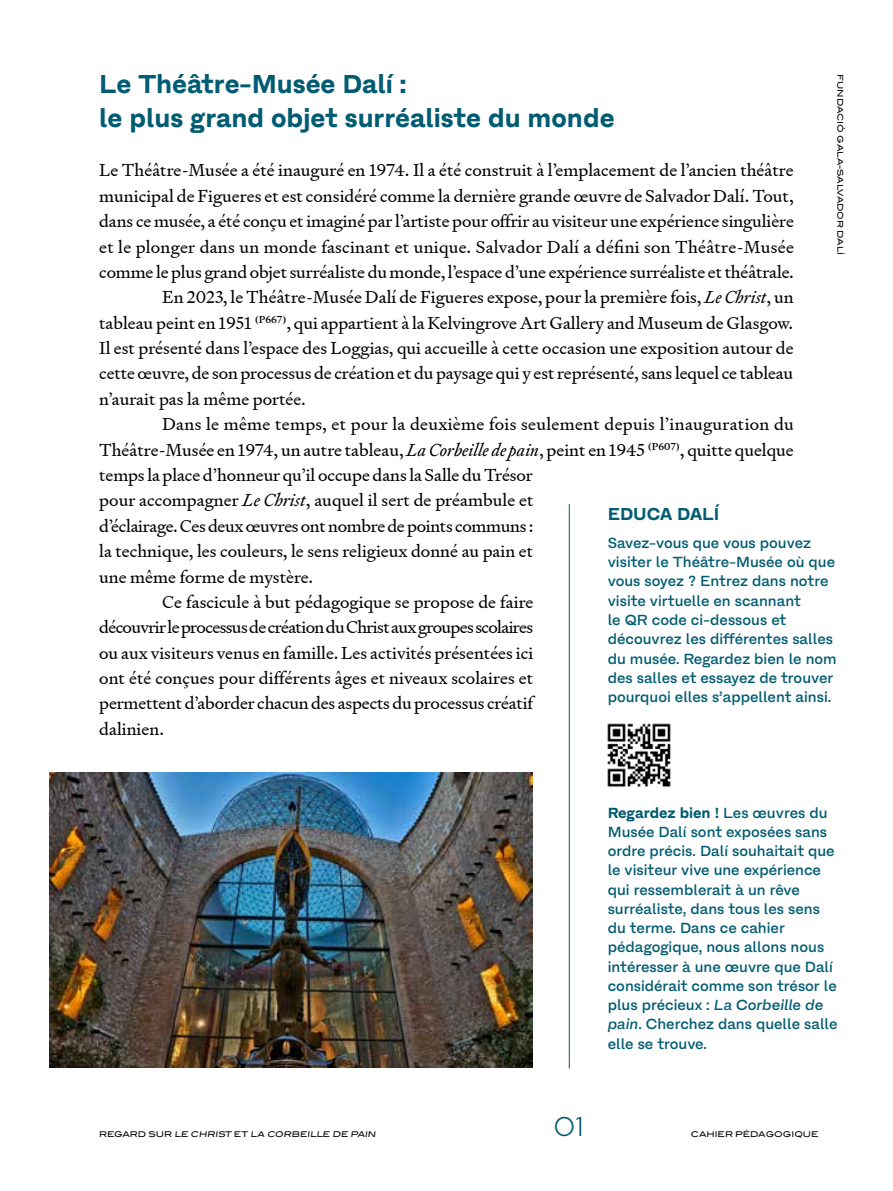
<style>
.page{position:relative;width:893px;height:1191px;background:#fff}
.page>*{position:absolute;margin:0;border:0;box-sizing:border-box;transform-origin:0 0}
.t1{font:700 26.25px/33.2px "Fracktif";color:#005c72}
.t2{font:300 26.25px "Blair ITC";color:#005c72}
.t3{font:17.5px "Signifier";color:#000}
.t4{font:17.5px "Signifier";letter-spacing:-.04em;color:#000}
.t5{font:17.5px "Signifier";letter-spacing:-.02em;color:#000}
.t6{font:700 17.5px "Fracktif";color:#005c72}
.t7{font:500 14.88px/19.2px "Fracktif";color:#005c72}
.t8{font:7.88px "Blair ITC Std";color:#000}
.s1{font-style:italic}
.s2{font-weight:700}
</style>
<div class="page">
<img style="left:50px;top:772px;width:483px;height:295px">
<hr style="left:569px;top:504px;width:1px;height:564px;background:#005c72">
<img style="left:607px;top:723px;width:64px;height:64px">
<h1 class="t1" style="left:99px;top:68px;width:517px">Le Théâtre-Musée Dalí :<br>le plus grand objet surréaliste du monde</h1>
<p class="t3" style="left:99px;top:159px;width:696px">Le Théâtre-Musée a été inauguré en 1974. Il a été construit à l’emplacement de l’ancien théâtre</p>
<p class="t3" style="left:99px;top:185px;width:696px">municipal de Figueres et est considéré comme la dernière grande œuvre de Salvador Dalí. Tout,</p>
<p class="t3" style="left:99px;top:210px;width:696px">dans ce musée, a été conçu et imaginé par l’artiste pour offrir au visiteur une expérience singulière</p>
<p class="t3" style="left:99px;top:235px;width:696px">et le plonger dans un monde fascinant et unique. Salvador Dalí a défini son Théâtre-Musée</p>
<p class="t3" style="left:99px;top:261px;width:696px">comme le plus grand objet surréaliste du monde, l’espace d’une expérience surréaliste et théâtrale.</p>
<p class="t3" style="left:162px;top:286px;width:633px">En 2023, le Théâtre-Musée Dalí de Figueres expose, pour la première fois, <span class="s1">Le Christ</span>, un</p>
<p class="t3" style="left:99px;top:312px;width:696px">tableau peint en 1951 <sup>(P667)</sup>, qui appartient à la Kelvingrove Art Gallery and Museum de Glasgow.</p>
<p class="t3" style="left:99px;top:337px;width:696px">Il est présenté dans l’espace des Loggias, qui accueille à cette occasion une exposition autour de</p>
<p class="t3" style="left:99px;top:362px;width:696px">cette œuvre, de son processus de création et du paysage qui y est représenté, sans lequel ce tableau</p>
<p class="t3" style="left:99px;top:388px;width:208px">n’aurait pas la même portée.</p>
<p class="t3" style="left:162px;top:413px;width:633px">Dans le même temps, et pour la deuxième fois seulement depuis l’inauguration du</p>
<p class="t3" style="left:99px;top:438px;width:696px">Théâtre-Musée en 1974, un autre tableau, <span class="s1">La Corbeille de pain</span>, peint en 1945 <sup>(P607)</sup>, quitte quelque</p>
<p class="t3" style="left:99px;top:464px;width:435px">temps la place d’honneur qu’il occupe dans la Salle du Trésor</p>
<p class="t3" style="left:99px;top:489px;width:436px">pour accompagner <span class="s1">Le Christ</span>, auquel il sert de préambule et</p>
<p class="t5" style="left:99px;top:515px;width:436px">d’éclairage. Ces deux œuvres ont nombre de points communs :</p>
<p class="t3" style="left:99px;top:540px;width:436px">la technique, les couleurs, le sens religieux donné au pain et</p>
<p class="t3" style="left:99px;top:565px;width:216px">une même forme de mystère.</p>
<p class="t3" style="left:162px;top:591px;width:373px">Ce fascicule à but pédagogique se propose de faire</p>
<p class="t4" style="left:99px;top:616px;width:436px">découvrir le processus de création du Christ aux groupes scolaires</p>
<p class="t3" style="left:99px;top:641px;width:436px">ou aux visiteurs venus en famille. Les activités présentées ici</p>
<p class="t3" style="left:99px;top:667px;width:436px">ont été conçues pour différents âges et niveaux scolaires et</p>
<p class="t3" style="left:99px;top:692px;width:435px">permettent d’aborder chacun des aspects du processus créatif</p>
<p class="t3" style="left:99px;top:718px;width:66px">dalinien.</p>
<p class="t8" style="left:845px;top:74px;width:182px;rotate:90deg">FUNDACIÓ GALA-SALVADOR DALÍ</p>
<p class="t6" style="left:608px;top:503px;width:113px">EDUCA DALÍ</p>
<p class="t7" style="left:608px;top:533px;width:231px">Savez-vous que vous pouvez visiter le Théâtre-Musée où que vous soyez ? Entrez dans notre visite virtuelle en scannant<br>le QR code ci-dessous et découvrez les différentes salles du musée. Regardez bien le nom des salles et essayez de trouver pourquoi elles s’appellent ainsi.</p>
<p class="t8" style="left:99px;top:1129px;width:279px">REGARD SUR LE CHRIST ET LA CORBEILLE DE PAIN</p>
<p class="t7" style="left:608px;top:802px;width:231px"><span class="s2">Regardez bien !</span> Les œuvres du<br>Musée Dalí sont exposées sans ordre précis. Dalí souhaitait que le visiteur vive une expérience qui ressemblerait à un rêve surréaliste, dans tous les sens du terme. Dans ce cahier pédagogique, nous allons nous intéresser à une œuvre que Dalí considérait comme son trésor le plus précieux : <span class="s1">La Corbeille de pain</span>. Cherchez dans quelle salle elle se trouve.</p>
<h1 class="t2" style="left:553px;top:1112px;width:33px">01</h1>
<p class="t8" style="left:691px;top:1129px;width:129px">CAHIER PÉDAGOGIQUE</p>
</div>
